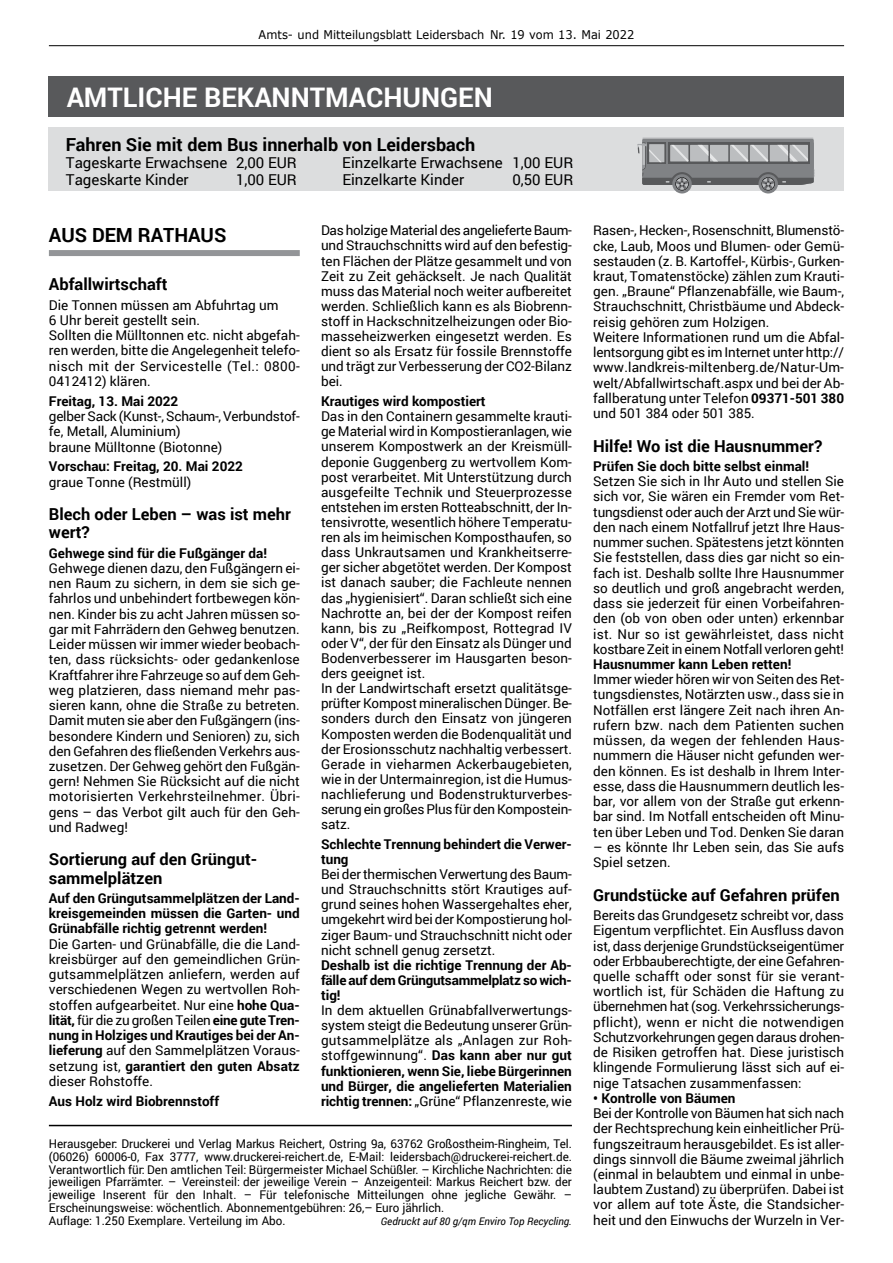
<style>
.page{position:relative;width:893px;height:1263px;background:#fff}
.page>*{position:absolute;margin:0;border:0;box-sizing:border-box;transform-origin:0 0}
.t1{font:700 27px "Roboto";color:#fff}
.t2{font:700 19.5px "Roboto";color:#000}
.t3{font:700 18px "Roboto";color:#000}
.t4{font:700 16.5px/18.1px "Roboto";color:#000}
.t5{font:15px "Roboto";color:#000}
.t6{font:13.5px/15.3px "Roboto";color:#000;text-align:justify}
.t7{font:700 13.5px/15.1px "Roboto";color:#000;text-align:justify}
.t8{font:12px/12.8px "Roboto";color:#000}
.t9{font:12px "Verdana";color:#000;scale:.95 1}
.t10{font:italic 10.5px "Roboto";color:#000}
.s1{font-weight:700}
</style>
<div class="page">
<hr style="left:49px;top:45px;width:795px;height:1px;background:#000">
<div style="left:49px;top:128px;width:795px;height:63px;background:#dcddde"></div>
<svg style="left:672px;top:174px;width:20px;height:19px"></svg>
<svg style="left:758px;top:174px;width:20px;height:19px"></svg>
<svg style="left:637px;top:137px;width:177px;height:53px;background:#939597"></svg>
<div style="left:49px;top:77px;width:795px;height:40px;background:#58595b"></div>
<hr style="left:49px;top:1125px;width:523px;height:1px;background:#000">
<div style="left:49px;top:250px;width:251px;height:6px;background:#939598"></div>
<p class="t9" style="left:259px;top:27px;width:397px">Amts- und Mitteilungsblatt Leidersbach Nr. 19 vom 13. Mai 2022</p>
<h1 class="t1" style="left:67px;top:78px;width:428px">AMTLICH E BEKANNTMACH UNGEN</h1>
<h3 class="t3" style="left:66px;top:132px;width:411px">Fahren Sie mit dem Bus innerhalb von Leidersbach</h3>
<p class="t5" style="left:66px;top:152px;width:232px">Tageskarte Erwachsene 2,00 EUR</p>
<p class="t5" style="left:342px;top:152px;width:232px">Einzelkarte Erwachsene 1,00 EUR</p>
<p class="t5" style="left:66px;top:169px;width:124px">Tageskarte Kinder</p>
<p class="t5" style="left:236px;top:169px;width:62px">1,00 EUR</p>
<p class="t5" style="left:342px;top:169px;width:123px">Einzelkarte Kinder</p>
<p class="t5" style="left:512px;top:169px;width:62px">0,50 EUR</p>
<h2 class="t2" style="left:49px;top:221px;width:57px">Aus dem</h2>
<h2 class="t2" style="left:138px;top:221px;width:13px">Rat</h2>
<h2 class="t2" style="left:174px;top:221px;width:28px">haus</h2>
<p class="t4" style="left:49px;top:275px;width:120px">Abfallwirtschaft</p>
<p class="t6" style="left:49px;top:297px;width:252px;text-align:left">Die Tonnen müssen am Abfuhrtag um<br>6 Uhr bereit gestellt sein.<br>Sollten die Mülltonnen etc. nicht abgefah&shy;ren werden, bitte die Angelegenheit telefo&shy;nisch mit der Servicestelle (Tel.: 0800- 0412412) klären.</p>
<p class="t7" style="left:49px;top:393px;width:131px">Freitag, 13. Mai 2022</p>
<p class="t6" style="left:49px;top:408px;width:252px;text-align:left">gelber Sack (Kunst-, Schaum-, Verbundstof&shy;fe, Metall, Aluminium)<br>braune Mülltonne (Biotonne)</p>
<p class="t7" style="left:49px;top:458px;width:196px">Vorschau: Freitag, 20. Mai 2022</p>
<p class="t6" style="left:49px;top:474px;width:144px">graue Tonne (Restmüll)</p>
<p class="t4" style="left:49px;top:504px;width:244px">Blech oder Leben – was ist mehr wert?</p>
<p class="t7" style="left:49px;top:545px;width:220px">Gehwege sind für die Fußgänger da!</p>
<p class="t6" style="left:49px;top:560px;width:252px">Gehwege dienen dazu, den Fußgängern ei&shy;nen Raum zu sichern, in dem sie sich ge&shy;fahrlos und unbehindert fortbewegen kön&shy;nen. Kinder bis zu acht Jahren müssen so&shy;gar mit Fahrrädern den Gehweg benutzen.<br>Leider müssen wir immer wieder beobach&shy;ten, dass rücksichts- oder gedankenlose Kraftfahrer ihre Fahrzeuge so auf dem Geh&shy;weg platzieren, dass niemand mehr pas&shy;sieren kann, ohne die Straße zu betreten.<br>Damit muten sie aber den Fußgängern (ins&shy;besondere Kindern und Senioren) zu, sich den Gefahren des fließenden Verkehrs aus&shy;zusetzen. Der Gehweg gehört den Fußgän&shy;gern! Nehmen Sie Rücksicht auf die nicht motorisierten Verkehrsteilnehmer. Übri&shy;gens – das Verbot gilt auch für den Geh&shy;und Radweg!</p>
<p class="t4" style="left:49px;top:850px;width:208px">Sortierung auf den Grüngut&shy;sammelplätzen</p>
<p class="t7" style="left:49px;top:890px;width:252px">Auf den Grüngutsammelplätzen der Land&shy;kreisgemeinden müssen die Garten- und Grünabfälle richtig getrennt werden!</p>
<p class="t6" style="left:49px;top:936px;width:252px">Die Garten- und Grünabfälle, die die Land&shy;kreisbürger auf den gemeindlichen Grün&shy;gutsammelplätzen anliefern, werden auf verschiedenen Wegen zu wertvollen Roh&shy;stoffen aufgearbeitet. Nur eine <span class="s1">hohe Qua&shy;lität,</span> für die zu großen Teilen <span class="s1">eine gute Tren&shy;nung in Holziges und Krautiges bei der An&shy;lieferung</span> auf den Sammelplätzen Voraus&shy;setzung ist, <span class="s1">garantiert den guten Absatz </span>dieser Rohstoffe.</p>
<p class="t7" style="left:49px;top:1093px;width:172px">Aus Holz wird Biobrennstoff</p>
<p class="t6" style="left:321px;top:222px;width:252px">Das holzige Material des angelieferte Baum&shy;und Strauchschnitts wird auf den befestig&shy;ten Flächen der Plätze gesammelt und von Zeit zu Zeit gehäckselt. Je nach Qualität muss das Material noch weiter aufbereitet werden. Schließlich kann es als Biobrenn&shy;stoff in Hackschnitzelheizungen oder Bio&shy;masseheizwerken eingesetzt werden. Es dient so als Ersatz für fossile Brennstoffe und trägt zur Verbesserung der CO2-Bilanz bei.</p>
<p class="t7" style="left:321px;top:393px;width:166px">Krautiges wird kompostiert</p>
<p class="t6" style="left:321px;top:408px;width:252px;text-align:left">Das in den Containern gesammelte krauti&shy;ge Material wird in Kompostieranlagen, wie unserem Kompostwerk an der Kreismüll&shy;deponie Guggenberg zu wertvollem Kom&shy;post verarbeitet. Mit Unterstützung durch ausgefeilte Technik und Steuerprozesse entstehen im ersten Rotteabschnitt, der In&shy;tensivrotte, wesentlich höhere Temperatu&shy;ren als im heimischen Komposthaufen, so dass Unkrautsamen und Krankheitserre&shy;ger sicher abgetötet werden. Der Kompost ist danach sauber; die Fachleute nennen das „hygienisiert“. Daran schließt sich eine Nachrotte an, bei der der Kompost reifen kann, bis zu „Reifkompost, Rottegrad IV oder V“, der für den Einsatz als Dünger und Bodenverbesserer im Hausgarten beson&shy;ders geeignet ist.<br>In der Landwirtschaft ersetzt qualitätsge&shy;prüfter Kompost mineralischen Dünger. Be&shy;sonders durch den Einsatz von jüngeren Komposten werden die Bodenqualität und der Erosionsschutz nachhaltig verbessert.<br>Gerade in vieharmen Ackerbaugebieten, wie in der Untermainregion, ist die Humus&shy;nachlieferung und Bodenstrukturverbes&shy;serung ein großes Plus für den Kompostein&shy;satz.</p>
<p class="t7" style="left:321px;top:836px;width:252px">Schlechte Trennung behindert die Verwer&shy;tung</p>
<p class="t6" style="left:321px;top:866px;width:252px">Bei der thermischen Verwertung des Baum&shy;und Strauchschnitts stört Krautiges auf&shy;grund seines hohen Wassergehaltes eher, umgekehrt wird bei der Kompostierung hol&shy;ziger Baum- und Strauchschnitt nicht oder nicht schnell genug zersetzt.</p>
<p class="t7" style="left:321px;top:957px;width:252px">Deshalb ist die richtige Trennung der Ab&shy;fälle auf dem Grüngutsammelplatz so wich&shy;tig!</p>
<p class="t6" style="left:321px;top:1002px;width:252px">In dem aktuellen Grünabfallverwertungs&shy;system steigt die Bedeutung unserer Grün&shy;gutsammelplätze als „Anlagen zur Roh&shy;stoffgewinnung“. <span class="s1">Das kann aber nur gut funktionieren, wenn Sie, liebe Bürgerinnen und Bürger, die angelieferten Materialien richtig trennen:</span> „Grüne“ Pflanzenreste, wie</p>
<p class="t8" style="left:49px;top:1137px;width:525px">Herausgeber: Druckerei und Verlag Markus Reichert, Ostring 9a, 63762 Großostheim-Ringheim, Tel. (06026) 60006-0, Fax 3777, www.druckerei-reichert.de, E-Mail: leidersbach@druckerei-reichert.de.<br>Verantwortlich für: Den amtlichen Teil: Bürgermeister Michael Schüßler. – Kirchliche Nachrichten: die jeweiligen Pfarrämter. – Vereinsteil: der jeweilige Verein – Anzeigenteil: Markus Reichert bzw. der jeweilige Inserent für den Inhalt. – Für telefonische Mitteilungen ohne jegliche Gewähr. – Erscheinungsweise: wöchentlich. Abonnementgebühren: 26,– Euro jährlich.<br>Auflage: 1.250 Exemplare. Verteilung im Abo.</p>
<p class="t10" style="left:381px;top:1213px;width:193px">Gedruckt auf 80 g/qm Enviro Top Recycling.</p>
<p class="t6" style="left:593px;top:222px;width:252px;text-align:left">Rasen-, Hecken-, Rosenschnitt, Blumenstö&shy;cke, Laub, Moos und Blumen- oder Gemü&shy;sestauden (z. B. Kartoffel-, Kürbis-, Gurken&shy;kraut, Tomatenstöcke) zählen zum Krauti&shy;gen. „Braune“ Pflanzenabfälle, wie Baum-, Strauchschnitt, Christbäume und Abdeck&shy;reisig gehören zum Holzigen.<br>Weitere Informationen rund um die Abfal&shy;lentsorgung gibt es im Internet unter http:// www.landkreis-miltenberg.de/Natur-Um&shy;welt/Abfallwirtschaft.aspx und bei der Ab&shy;fallberatung unter Telefon <span class="s1">09371-501 380 </span>und 501 384 oder 501 385.</p>
<p class="t4" style="left:593px;top:436px;width:231px">Hilfe! Wo ist die Hausnummer?</p>
<p class="t7" style="left:593px;top:458px;width:218px">Prüfen Sie doch bitte selbst einmal!</p>
<p class="t6" style="left:593px;top:473px;width:252px">Setzen Sie sich in Ihr Auto und stellen Sie sich vor, Sie wären ein Fremder vom Ret&shy;tungsdienst oder auch der Arzt und Sie wür&shy;den nach einem Notfallruf jetzt Ihre Haus&shy;nummer suchen. Spätestens jetzt könnten Sie feststellen, dass dies gar nicht so ein&shy;fach ist. Deshalb sollte Ihre Hausnummer so deutlich und groß angebracht werden, dass sie jederzeit für einen Vorbeifahren&shy;den (ob von oben oder unten) erkennbar ist. Nur so ist gewährleistet, dass nicht kostbare Zeit in einem Notfall verloren geht!</p>
<p class="t7" style="left:593px;top:656px;width:200px">Hausnummer kann Leben retten!</p>
<p class="t6" style="left:593px;top:671px;width:252px">Immer wieder hören wir von Seiten des Ret&shy;tungsdienstes, Notärzten usw., dass sie in Notfällen erst längere Zeit nach ihren An&shy;rufern bzw. nach dem Patienten suchen müssen, da wegen der fehlenden Haus&shy;nummern die Häuser nicht gefunden wer&shy;den können. Es ist deshalb in Ihrem Inter&shy;esse, dass die Hausnummern deutlich les&shy;bar, vor allem von der Straße gut erkenn&shy;bar sind. Im Notfall entscheiden oft Minu&shy;ten über Leben und Tod. Denken Sie daran</p>
<p class="t6" style="left:593px;top:839px;width:252px">– es könnte Ihr Leben sein, das Sie aufs<br>Spiel setzen.</p>
<p class="t4" style="left:593px;top:885px;width:248px">Grundstücke auf Gefahren prüfen</p>
<p class="t6" style="left:593px;top:907px;width:252px">Bereits das Grundgesetz schreibt vor, dass Eigentum verpflichtet. Ein Ausfluss davon ist, dass derjenige Grundstückseigentümer oder Erbbauberechtigte, der eine Gefahren&shy;quelle schafft oder sonst für sie verant&shy;wortlich ist, für Schäden die Haftung zu übernehmen hat (sog. Verkehrssicherungs&shy;pflicht), wenn er nicht die notwendigen Schutzvorkehrungen gegen daraus drohen&shy;de Risiken getroffen hat. Diese juristisch klingende Formulierung lässt sich auf ei&shy;nige Tatsachen zusammenfassen:</p>
<p class="t7" style="left:593px;top:1090px;width:144px">• Kontrolle von Bäumen</p>
<p class="t6" style="left:593px;top:1105px;width:252px">Bei der Kontrolle von Bäumen hat sich nach der Rechtsprechung kein einheitlicher Prü&shy;fungszeitraum herausgebildet. Es ist aller&shy;dings sinnvoll die Bäume zweimal jährlich (einmal in belaubtem und einmal in unbe&shy;laubtem Zustand) zu überprüfen. Dabei ist vor allem auf tote Äste, die Standsicher&shy;heit und den Einwuchs der Wurzeln in Ver-</p>
</div>
